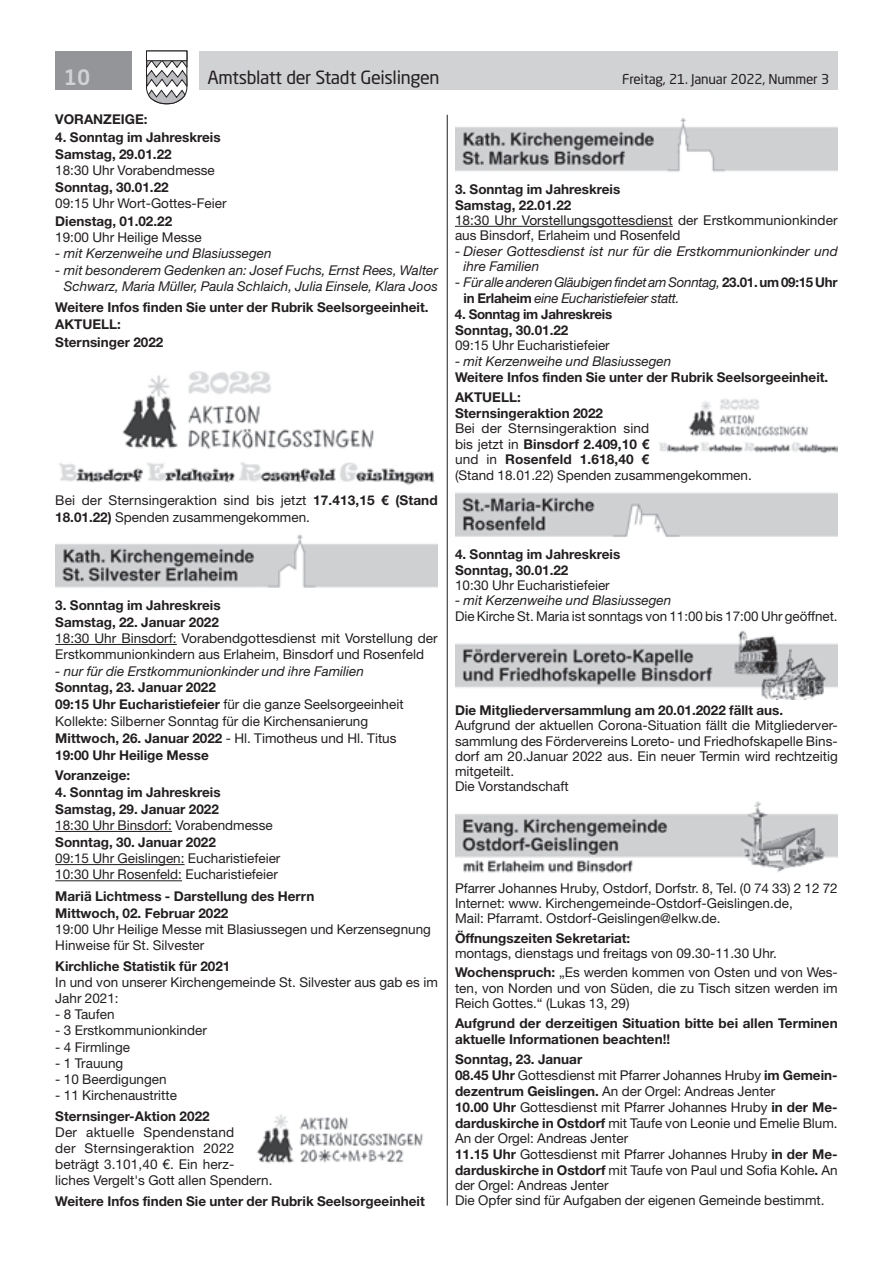
<style>
.page{position:relative;width:893px;height:1263px;background:#fff}
.page>*{position:absolute;margin:0;border:0;box-sizing:border-box;transform-origin:0 0}
.t1{font:500 21px "Neo Sans Std";color:#d1d2d4}
.t2{font:18px "Neo Sans Std";letter-spacing:-.02em;color:#231f20}
.t3{font:13.5px/15.8px "Helvetica Neue LT Std";color:#231f20}
.t4{font:700 13.5px/17.1px "Helvetica Neue LT Std";color:#231f20}
.t5{font:italic 13.5px/16.4px "Helvetica Neue LT Std";color:#231f20;text-align:right}
.t6{font:italic 13.5px/16px "Helvetica Neue LT Std";letter-spacing:-.02em;color:#231f20}
.t7{font:700 13.5px/16px "Helvetica Neue LT Std";letter-spacing:-.02em;color:#231f20}
.t8{font:13.5px "Neo Sans Std";letter-spacing:-.015em;color:#231f20}
.s1{font-weight:700;font-style:normal}
.s2{font-weight:700}
</style>
<div class="page">
<div style="left:199px;top:51px;width:639px;height:38px;background:#d1d2d4"></div>
<div style="left:55px;top:51px;width:77px;height:38px;background:#939598"></div>
<svg style="left:146px;top:50px;width:42px;height:55px"></svg>
<div style="left:146px;top:51px;width:41px;height:10px;background:#fff;border:1px solid #231f20"></div>
<hr style="left:447px;top:115px;width:1px;height:1090px;background:#231f20">
<hr style="left:55px;top:644px;width:122px;height:1px;background:#231f20">
<hr style="left:55px;top:831px;width:117px;height:1px;background:#231f20">
<hr style="left:55px;top:864px;width:130px;height:1px;background:#231f20">
<hr style="left:55px;top:880px;width:127px;height:1px;background:#231f20">
<img style="left:59px;top:371px;width:376px;height:114px">
<img style="left:55px;top:534px;width:383px;height:54px">
<img style="left:257px;top:1115px;width:166px;height:48px">
<hr style="left:455px;top:226px;width:218px;height:1px;background:#231f20">
<img style="left:455px;top:117px;width:383px;height:55px">
<img style="left:455px;top:492px;width:383px;height:45px">
<img style="left:455px;top:630px;width:383px;height:69px">
<img style="left:455px;top:801px;width:383px;height:72px">
<img style="left:659px;top:399px;width:179px;height:55px">
<h1 class="t1" style="left:64px;top:64px;width:28px">10</h1>
<h2 class="t2" style="left:207px;top:66px;width:234px">Amtsblatt der Stadt Geislingen</h2>
<p class="t8" style="left:622px;top:71px;width:209px">Freitag, 21. Januar 2022, Nummer 3</p>
<p class="t4" style="left:55px;top:111px;width:94px">VORANZEIGE:</p>
<p class="t4" style="left:55px;top:128px;width:167px">4. Sonntag im Jahreskreis<br>Samstag, 29.01.22</p>
<p class="t3" style="left:55px;top:162px;width:161px">18:30 Uhr Vorabendmesse</p>
<p class="t4" style="left:55px;top:178px;width:115px">Sonntag, 30.01.22</p>
<p class="t3" style="left:55px;top:196px;width:173px">09:15 Uhr Wort-Gottes-Feier</p>
<p class="t4" style="left:55px;top:212px;width:118px">Dienstag, 01.02.22</p>
<p class="t3" style="left:55px;top:229px;width:148px">19:00 Uhr Heilige Messe</p>
<p class="t5" style="left:55px;top:245px;width:218px">- mit Kerzenweihe und Blasiussegen</p>
<p class="t5" style="left:55px;top:261px;width:384px">- mit besonderem Gedenken an: Josef Fuchs, Ernst Rees, Walter<br>Schwarz, Maria Müller, Paula Schlaich, Julia Einsele, Klara Joos</p>
<p class="t4" style="left:55px;top:299px;width:375px">Weitere Infos finden Sie unter der Rubrik Seelsorgeeinheit.<br>AKTUELL:<br>Sternsinger 2022</p>
<p class="t4" style="left:455px;top:180px;width:167px;line-height:16px">3. Sonntag im Jahreskreis<br>Samstag, 22.01.22</p>
<p class="t3" style="left:455px;top:212px;width:384px;line-height:15.3px">18:30 Uhr Vorstellungsgottesdienst der Erstkommunionkinder aus Binsdorf, Erlaheim und Rosenfeld</p>
<p class="t5" style="left:464px;top:243px;width:376px;line-height:15.3px;text-align:left;text-indent:-9px">- Dieser Gottesdienst ist nur für die Erstkommunionkinder und ihre Familien</p>
<p class="t6" style="left:464px;top:274px;width:376px;text-indent:-9px">- Für alle anderen Gläubigen findet am Sonntag, <span class="s1">23.01. um 09:15 Uhr in Erlaheim</span> eine Eucharistiefeier statt.</p>
<p class="t7" style="left:455px;top:306px;width:159px">4. Sonntag im Jahreskreis<br>Sonntag, 30.01.22</p>
<p class="t3" style="left:455px;top:337px;width:156px">09:15 Uhr Eucharistiefeier</p>
<p class="t5" style="left:455px;top:352px;width:218px">- mit Kerzenweihe und Blasiussegen</p>
<p class="t4" style="left:455px;top:366px;width:375px;line-height:20.2px">Weitere Infos finden Sie unter der Rubrik Seelsorgeeinheit.<br>AKTUELL:</p>
<p class="t4" style="left:455px;top:404px;width:150px">Sternsingeraktion 2022</p>
<p class="t3" style="left:455px;top:421px;width:298px">Bei der Sternsingeraktion sind<br>bis jetzt in <span class="s2">Binsdorf 2.409,10 €<br></span>und in <span class="s2">Rosenfeld 1.618,40 €<br></span>(Stand 18.01.22) Spenden zusammengekommen.</p>
<p class="t3" style="left:55px;top:492px;width:384px;line-height:16.5px">Bei der Sternsingeraktion sind bis jetzt <span class="s2">17.413,15 € (Stand<br>18.01.22)</span> Spenden zusammengekommen.</p>
<p class="t4" style="left:55px;top:597px;width:167px">3. Sonntag im Jahreskreis<br>Samstag, 22. Januar 2022</p>
<p class="t3" style="left:55px;top:630px;width:384px;line-height:16.2px">18:30 Uhr Binsdorf: Vorabendgottesdienst mit Vorstellung der<br>Erstkommunionkindern aus Erlaheim, Binsdorf und Rosenfeld</p>
<p class="t5" style="left:55px;top:662px;width:310px">- nur für die Erstkommunionkinder und ihre Familien</p>
<p class="t3" style="left:55px;top:679px;width:350px;line-height:16.8px"><span class="s2">Sonntag, 23. Januar 2022<br>09:15 Uhr Eucharistiefeier</span> für die ganze Seelsorgeeinheit Kollekte: Silberner Sonntag für die Kirchensanierung <span class="s2">Mittwoch, 26. Januar 2022</span> - Hl. Timotheus und Hl. Titus <span class="s2">19:00 Uhr Heilige Messe</span></p>
<p class="t4" style="left:55px;top:766px;width:77px">Voranzeige:</p>
<p class="t4" style="left:55px;top:783px;width:167px">4. Sonntag im Jahreskreis<br>Samstag, 29. Januar 2022</p>
<p class="t3" style="left:55px;top:817px;width:219px">18:30 Uhr Binsdorf: Vorabendmesse</p>
<p class="t4" style="left:55px;top:833px;width:162px">Sonntag, 30. Januar 2022</p>
<p class="t3" style="left:55px;top:850px;width:227px;line-height:16.2px">09:15 Uhr Geislingen: Eucharistiefeier<br>10:30 Uhr Rosenfeld: Eucharistiefeier</p>
<p class="t4" style="left:55px;top:887px;width:261px">Mariä Lichtmess - Darstellung des Herrn<br>Mittwoch, 02. Februar 2022</p>
<p class="t3" style="left:55px;top:921px;width:377px;line-height:16.2px">19:00 Uhr Heilige Messe mit Blasiussegen und Kerzensegnung<br>Hinweise für St. Silvester</p>
<p class="t4" style="left:55px;top:957px;width:177px">Kirchliche Statistik für 2021</p>
<p class="t3" style="left:55px;top:974px;width:384px">In und von unserer Kirchengemeinde St. Silvester aus gab es im<br>Jahr 2021:</p>
<p class="t3" style="left:55px;top:1006px;width:61px">- 8 Taufen</p>
<p class="t3" style="left:55px;top:1023px;width:153px">- 3 Erstkommunionkinder</p>
<p class="t3" style="left:55px;top:1039px;width:76px">- 4 Firmlinge</p>
<p class="t3" style="left:55px;top:1055px;width:70px">- 1 Trauung</p>
<p class="t3" style="left:55px;top:1071px;width:113px">- 10 Beerdigungen</p>
<p class="t3" style="left:55px;top:1087px;width:123px">- 11 Kirchenaustritte</p>
<p class="t4" style="left:55px;top:1107px;width:156px">Sternsinger-Aktion 2022</p>
<p class="t3" style="left:55px;top:1124px;width:219px">Der aktuelle Spendenstand<br>der Sternsingeraktion 2022 beträgt 3.101,40 €. Ein herz&shy;liches Vergelt's Gott allen Spendern.</p>
<p class="t4" style="left:55px;top:1192px;width:371px">Weitere Infos finden Sie unter der Rubrik Seelsorgeeinheit</p>
<p class="t4" style="left:455px;top:545px;width:167px;line-height:16px">4. Sonntag im Jahreskreis<br>Sonntag, 30.01.22</p>
<p class="t3" style="left:455px;top:577px;width:156px">10:30 Uhr Eucharistiefeier</p>
<p class="t5" style="left:455px;top:592px;width:218px">- mit Kerzenweihe und Blasiussegen</p>
<p class="t3" style="left:455px;top:608px;width:384px">Die Kirche St. Maria ist sonntags von 11:00 bis 17:00 Uhr geöffnet.</p>
<p class="t4" style="left:455px;top:701px;width:330px">Die Mitgliederversammlung am 20.01.2022 fällt aus.</p>
<p class="t3" style="left:455px;top:718px;width:384px;line-height:15.3px">Aufgrund der aktuellen Corona-Situation fällt die Mitgliederver&shy;sammlung des Fördervereins Loreto- und Friedhofskapelle Bins&shy;dorf am 20.Januar 2022 aus. Ein neuer Termin wird rechtzeitig mitgeteilt.<br>Die Vorstandschaft</p>
<p class="t3" style="left:455px;top:881px;width:384px;line-height:15.1px">Pfarrer Johannes Hruby, Ostdorf, Dorfstr. 8, Tel. (0 74 33) 2 12 72<br>Internet: www. Kirchengemeinde-Ostdorf-Geislingen.de,<br>Mail: Pfarramt. Ostdorf-Geislingen@elkw.de.</p>
<p class="t4" style="left:455px;top:929px;width:177px">Öffnungszeiten Sekretariat:</p>
<p class="t3" style="left:455px;top:943px;width:384px;line-height:19.4px">montags, dienstags und freitags von 09.30-11.30 Uhr.<br><span class="s2">Wochenspruch:</span> „Es werden kommen von Osten und von Wes-</p>
<p class="t3" style="left:455px;top:980px;width:384px;line-height:15.1px">ten, von Norden und von Süden, die zu Tisch sitzen werden im<br>Reich Gottes.“ (Lukas 13, 29)</p>
<p class="t4" style="left:455px;top:1015px;width:384px;line-height:15.9px">Aufgrund der derzeitigen Situation bitte bei allen Terminen aktuelle Informationen beachten!!</p>
<p class="t3" style="left:455px;top:1051px;width:384px"><span class="s2">Sonntag, 23. Januar<br>08.45 Uhr</span> Gottesdienst mit Pfarrer Johannes Hruby <span class="s2">im Gemein&shy;dezentrum Geislingen.</span> An der Orgel: Andreas Jenter<br><span class="s2">10.00 Uhr</span> Gottesdienst mit Pfarrer Johannes Hruby <span class="s2">in der Me&shy;darduskirche in Ostdorf</span> mit Taufe von Leonie und Emelie Blum.<br>An der Orgel: Andreas Jenter<br><span class="s2">11.15 Uhr</span> Gottesdienst mit Pfarrer Johannes Hruby <span class="s2">in der Me&shy;darduskirche in Ostdorf</span> mit Taufe von Paul und Sofia Kohle<span class="s2">.</span> An der Orgel: Andreas Jenter<br>Die Opfer sind für Aufgaben der eigenen Gemeinde bestimmt.</p>
</div>
